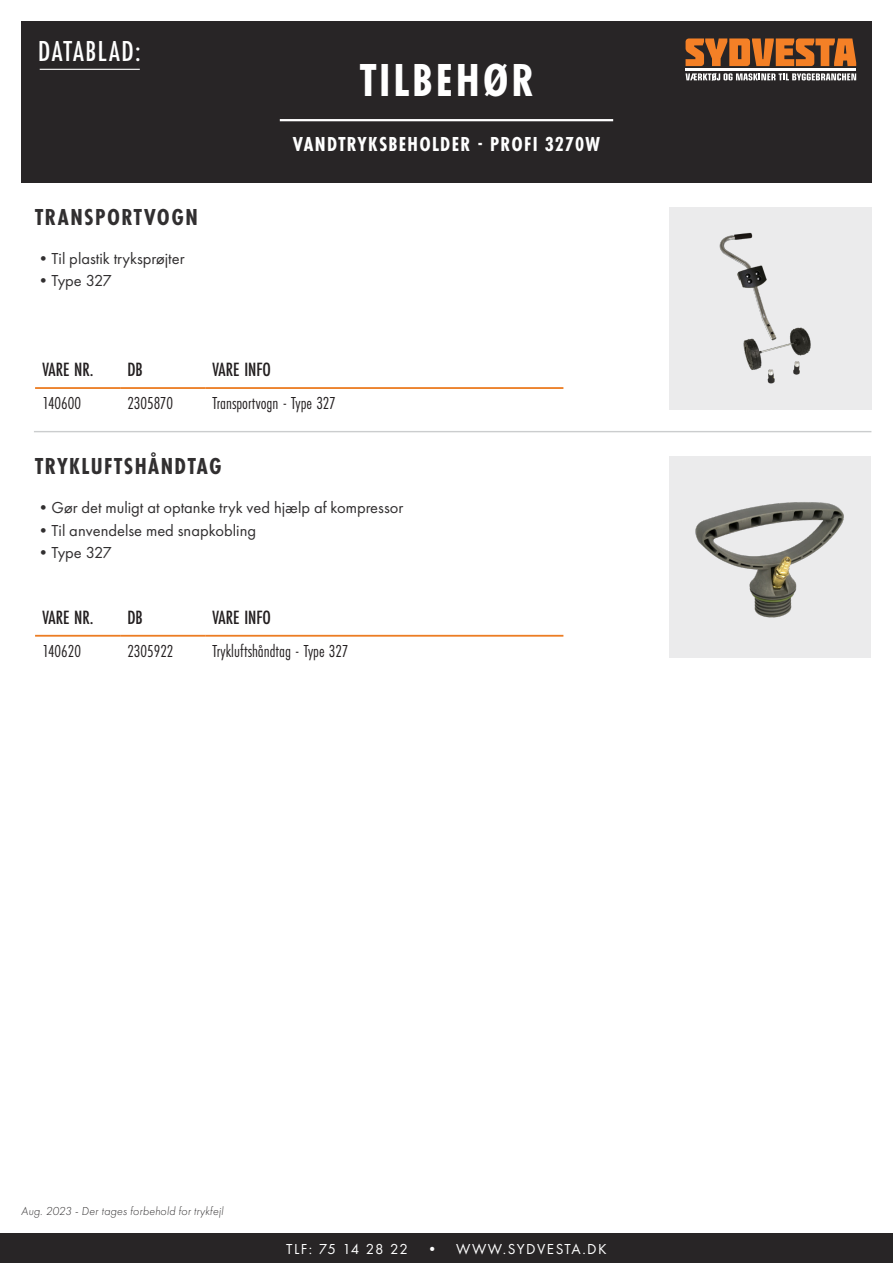
<style>
.page{position:relative;width:893px;height:1263px;background:#fff}
.page>*{position:absolute;margin:0;border:0;box-sizing:border-box;transform-origin:0 0}
.t1{font:700 48px "Futura PT Cond";letter-spacing:.06em;color:#fff}
.t2{font:500 30px "Futura PT Cond";letter-spacing:.05em;color:#fff}
.t3{font:700 24px "Futura PT Cond";letter-spacing:.06em;color:#312f30}
.t4{font:700 21px "Futura PT Cond";letter-spacing:.06em;color:#fff}
.t5{font:500 19.95px "Futura PT Cond";color:#231f20}
.t6{font:18px "Futura PT Cond";color:#231f20}
.t7{font:16.5px "Futura PT";color:#312f30}
.t8{font:15px "Futura PT";letter-spacing:.1em;color:#fff}
.t9{font:italic 300 12px "Futura PT";letter-spacing:.015em;color:#312f30}
</style>
<div class="page">
<div style="left:21px;top:21px;width:851px;height:162px;background:#282526"></div>
<hr style="left:280px;top:119px;width:333px;height:2px;background:#fff">
<svg style="left:686px;top:38px;width:170px;height:28px"></svg>
<svg style="left:686px;top:73px;width:170px;height:8px"></svg>
<hr style="left:686px;top:69px;width:170px;height:2px;background:#fff">
<hr style="left:40px;top:69px;width:100px;height:1px;background:#fff">
<div style="left:669px;top:207px;width:202px;height:202px;background:#ebebec"></div>
<img style="left:719px;top:232px;width:92px;height:152px">
<hr style="left:35px;top:635px;width:85px;height:2px;background:#ec7d23">
<hr style="left:120px;top:635px;width:85px;height:2px;background:#ec7d23">
<hr style="left:205px;top:635px;width:358px;height:2px;background:#ec7d23">
<hr style="left:35px;top:387px;width:85px;height:2px;background:#ec7d23">
<hr style="left:120px;top:387px;width:85px;height:2px;background:#ec7d23">
<hr style="left:205px;top:387px;width:358px;height:2px;background:#ec7d23">
<div style="left:669px;top:456px;width:202px;height:202px;background:#ebebec"></div>
<img style="left:695px;top:502px;width:149px;height:116px">
<div style="left:0;top:1233px;width:893px;height:30px;background:#282526"></div>
<hr style="left:34px;top:431px;width:837px;height:1px;background:#cbcdce">
<p class="t2" style="left:38px;top:34px;width:104px">DATABLAD:</p>
<p class="t3" style="left:35px;top:203px;width:164px">TRANSPORTVOGN</p>
<p class="t7" style="left:35px;top:248px;width:151px">•Til plastik tryksprøjter</p>
<p class="t7" style="left:35px;top:271px;width:78px">•Type 327</p>
<p class="t1" style="left:360px;top:52px;width:176px">TILBEHØR</p>
<p class="t4" style="left:293px;top:131px;width:308px">VANDTRYKSBEHOLDER - PROFI 3270W</p>
<p class="t5" style="left:42px;top:358px;width:53px">VARE NR.</p>
<p class="t5" style="left:127px;top:358px;width:17px">DB</p>
<p class="t5" style="left:212px;top:358px;width:60px">VARE INFO</p>
<p class="t6" style="left:42px;top:393px;width:40px">140600</p>
<p class="t6" style="left:127px;top:393px;width:47px">2305870</p>
<p class="t6" style="left:212px;top:393px;width:125px">Transportvogn - Type 327</p>
<p class="t3" style="left:35px;top:452px;width:188px">TRYKLUFTSHÅNDTAG</p>
<p class="t7" style="left:35px;top:498px;width:370px">•Gør det muligt at optanke tryk ved hjælp af kompressor</p>
<p class="t7" style="left:35px;top:521px;width:223px">•Til anvendelse med snapkobling</p>
<p class="t7" style="left:35px;top:543px;width:78px">•Type 327</p>
<p class="t5" style="left:42px;top:605px;width:53px">VARE NR.</p>
<p class="t5" style="left:127px;top:605px;width:17px">DB</p>
<p class="t5" style="left:212px;top:605px;width:60px">VARE INFO</p>
<p class="t6" style="left:42px;top:640px;width:40px">140620</p>
<p class="t6" style="left:127px;top:640px;width:48px">2305922</p>
<p class="t6" style="left:212px;top:640px;width:137px">Trykluftshåndtag - Type 327</p>
<p class="t9" style="left:21px;top:1204px;width:204px">Aug. 2023 - Der tages forbehold for trykfejl</p>
<p class="t8" style="left:286px;top:1240px;width:322px">TLF: 75 14 28 22 • WWW.SYDVESTA.DK</p>
</div>
